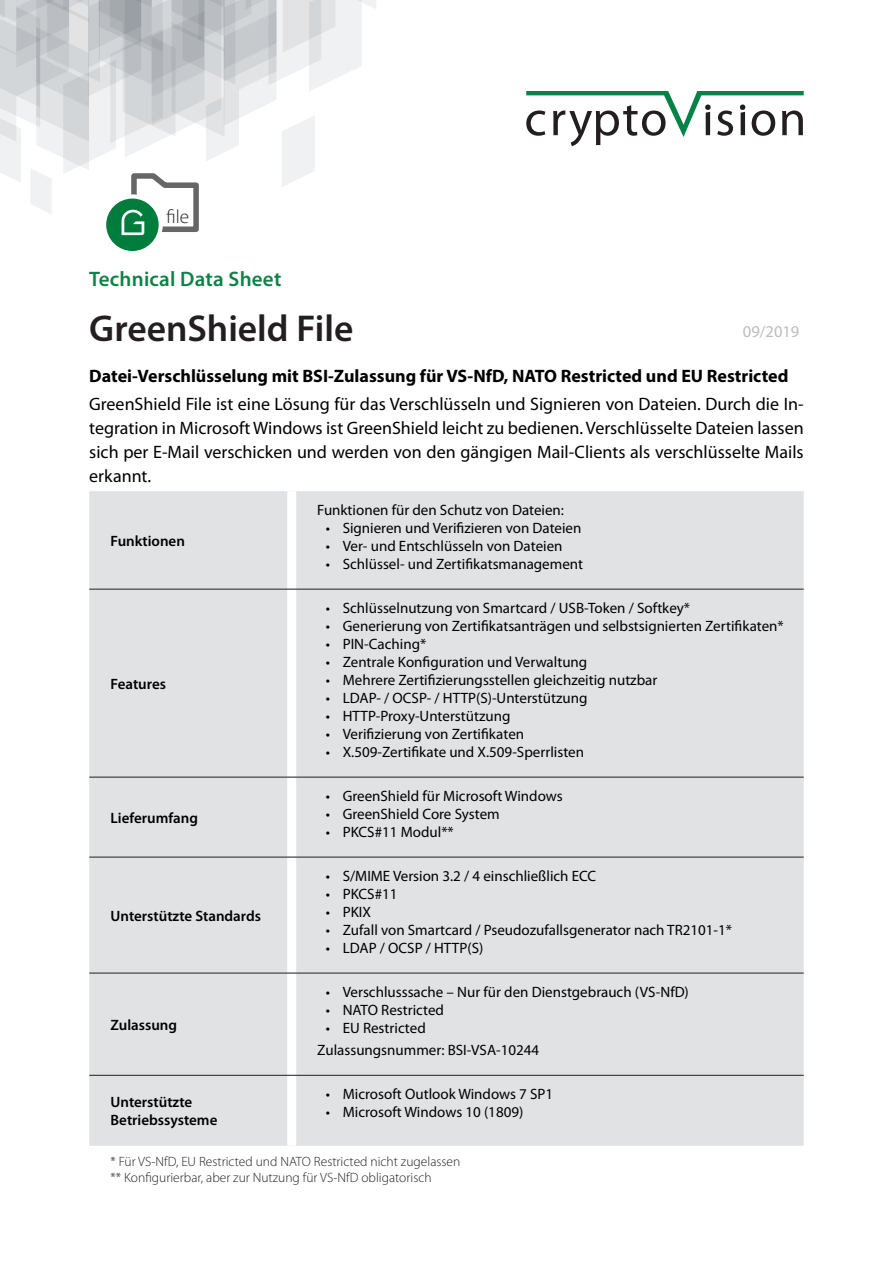
<style>
.page{position:relative;width:893px;height:1263px;background:#fff}
.page>*{position:absolute;margin:0;border:0;box-sizing:border-box;transform-origin:0 0}
.t1{font:600 37.5px "Myriad Pro";color:#231f20}
.t2{font:600 21px "Myriad Pro";letter-spacing:.01em;color:#0f8246}
.t3{font:300 19.2px "Myriad Pro";color:#231f20}
.t4{font:18px/24px "Myriad Pro";color:#000;text-align:justify}
.t5{font:700 18px "Myriad Pro";color:#000}
.t6{font:16.5px "Myriad Pro";color:#bcbdc0}
.Fliessetxt_liste{font:15px "Myriad Pro";color:#000}
.t7{font:600 15px/18px "Myriad Pro";color:#000}
.Liste_only{font:15px "Myriad Pro";color:#000}
.t8{font:300 13.5px "Myriad Pro";color:#231f20}
</style>
<div class="page">
<svg style="left:526px;top:91px;width:278px;height:55px"></svg>
<div style="left:89px;top:491px;width:715px;height:655px;background:#e1e2e4"></div>
<div style="left:287px;top:491px;width:9px;height:98px;background:#fff"></div>
<div style="left:287px;top:589px;width:9px;height:188px;background:#fff"></div>
<div style="left:287px;top:777px;width:9px;height:80px;background:#fff"></div>
<div style="left:287px;top:857px;width:9px;height:116px;background:#fff"></div>
<div style="left:287px;top:973px;width:9px;height:102px;background:#fff"></div>
<div style="left:287px;top:1076px;width:9px;height:70px;background:#fff"></div>
<hr style="left:89px;top:589px;width:203px;height:1px;background:#231f20">
<hr style="left:292px;top:589px;width:512px;height:1px;background:#231f20">
<hr style="left:89px;top:777px;width:203px;height:1px;background:#231f20">
<hr style="left:292px;top:777px;width:512px;height:1px;background:#231f20">
<hr style="left:89px;top:857px;width:203px;height:1px;background:#231f20">
<hr style="left:292px;top:857px;width:512px;height:1px;background:#231f20">
<hr style="left:89px;top:973px;width:203px;height:1px;background:#231f20">
<hr style="left:292px;top:973px;width:512px;height:1px;background:#231f20">
<hr style="left:89px;top:1075px;width:203px;height:1px;background:#231f20">
<hr style="left:292px;top:1075px;width:512px;height:1px;background:#231f20">
<svg style="left:0;top:0;width:376px;height:251px"></svg>
<p class="t3" style="left:167px;top:205px;width:24px">file</p>
<p class="t2" style="left:89px;top:265px;width:194px">Technical Data Sheet</p>
<p class="t1" style="left:89px;top:304px;width:266px">GreenShield File</p>
<p class="t5" style="left:89px;top:364px;width:701px">Datei-Verschlüsselung mit BSI-Zulassung für VS-NfD, NATO Restricted und EU Restricted</p>
<p class="t4" style="left:89px;top:392px;width:716px">GreenShield File ist eine Lösung für das Verschlüsseln und Signieren von Dateien. Durch die In&shy;tegration in Microsoft Windows ist GreenShield leicht zu bedienen. Verschlüsselte Dateien lassen sich per E-Mail verschicken und werden von den gängigen Mail-Clients als verschlüsselte Mails erkannt.</p>
<p class="t6" style="left:743px;top:321px;width:58px">09/2019</p>
<p class="t7" style="left:111px;top:531px;width:76px">Funktionen</p>
<p class="t7" style="left:111px;top:674px;width:57px">Features</p>
<p class="t7" style="left:111px;top:808px;width:89px">Lieferumfang</p>
<p class="t7" style="left:111px;top:906px;width:152px">Unterstützte Standards</p>
<p class="t7" style="left:111px;top:1015px;width:68px">Zulassung</p>
<p class="Fliessetxt_liste" style="left:317px;top:501px;width:248px">Funktionen für den Schutz von Dateien:</p>
<p class="Fliessetxt_liste" style="left:326px;top:519px;width:257px">• Signieren und Verifizieren von Dateien</p>
<p class="Fliessetxt_liste" style="left:326px;top:537px;width:238px">• Ver- und Entschlüsseln von Dateien</p>
<p class="Fliessetxt_liste" style="left:326px;top:555px;width:259px">• Schlüssel- und Zertifikatsmanagement</p>
<p class="Fliessetxt_liste" style="left:326px;top:599px;width:366px">• Schlüsselnutzung von Smartcard / USB-Token / Softkey*</p>
<p class="Fliessetxt_liste" style="left:326px;top:617px;width:460px">• Generierung von Zertifikatsanträgen und selbstsignierten Zertifikaten*</p>
<p class="Fliessetxt_liste" style="left:326px;top:635px;width:102px">• PIN-Caching*</p>
<p class="Fliessetxt_liste" style="left:326px;top:653px;width:263px">• Zentrale Konfiguration und Verwaltung</p>
<p class="Fliessetxt_liste" style="left:326px;top:671px;width:333px">• Mehrere Zertifizierungsstellen gleichzeitig nutzbar</p>
<p class="Fliessetxt_liste" style="left:326px;top:689px;width:263px">• LDAP- / OCSP- / HTTP(S)-Unterstützung</p>
<p class="Fliessetxt_liste" style="left:326px;top:707px;width:186px">• HTTP-Proxy-Unterstützung</p>
<p class="Fliessetxt_liste" style="left:326px;top:725px;width:200px">• Verifizierung von Zertifikaten</p>
<p class="Fliessetxt_liste" style="left:326px;top:743px;width:260px">• X.509-Zertifikate und X.509-Sperrlisten</p>
<p class="Fliessetxt_liste" style="left:326px;top:787px;width:239px">• GreenShield für Microsoft Windows</p>
<p class="Fliessetxt_liste" style="left:326px;top:805px;width:176px">• GreenShield Core System</p>
<p class="Fliessetxt_liste" style="left:326px;top:823px;width:130px">• PKCS#11 Modul**</p>
<p class="Fliessetxt_liste" style="left:326px;top:867px;width:272px">• S/MIME Version 3.2 / 4 einschließlich ECC</p>
<p class="Fliessetxt_liste" style="left:326px;top:885px;width:73px">• PKCS#11</p>
<p class="Fliessetxt_liste" style="left:326px;top:903px;width:47px">• PKIX</p>
<p class="Fliessetxt_liste" style="left:326px;top:921px;width:408px">• Zufall von Smartcard / Pseudozufallsgenerator nach TR2101-1*</p>
<p class="Fliessetxt_liste" style="left:326px;top:939px;width:159px">• LDAP / OCSP / HTTP(S)</p>
<p class="Fliessetxt_liste" style="left:326px;top:983px;width:365px">• Verschlusssache – Nur für den Dienstgebrauch (VS-NfD)</p>
<p class="Fliessetxt_liste" style="left:326px;top:1001px;width:120px">• NATO Restricted</p>
<p class="Fliessetxt_liste" style="left:326px;top:1019px;width:102px">• EU Restricted</p>
<p class="Liste_only" style="left:317px;top:1041px;width:223px">Zulassungsnummer: BSI-VSA-10244</p>
<p class="Fliessetxt_liste" style="left:326px;top:1085px;width:229px">• Microsoft Outlook Windows 7 SP1</p>
<p class="Fliessetxt_liste" style="left:326px;top:1103px;width:199px">• Microsoft Windows 10 (1809)</p>
<p class="t8" style="left:111px;top:1153px;width:351px">* Für VS-NfD, EU Restricted und NATO Restricted nicht zugelassen</p>
<p class="t8" style="left:111px;top:1169px;width:323px">** Konfigurierbar, aber zur Nutzung für VS-NfD obligatorisch</p>
<p class="t7" style="left:111px;top:1093px;width:108px">Unterstützte<br>Betriebssysteme</p>
</div>
